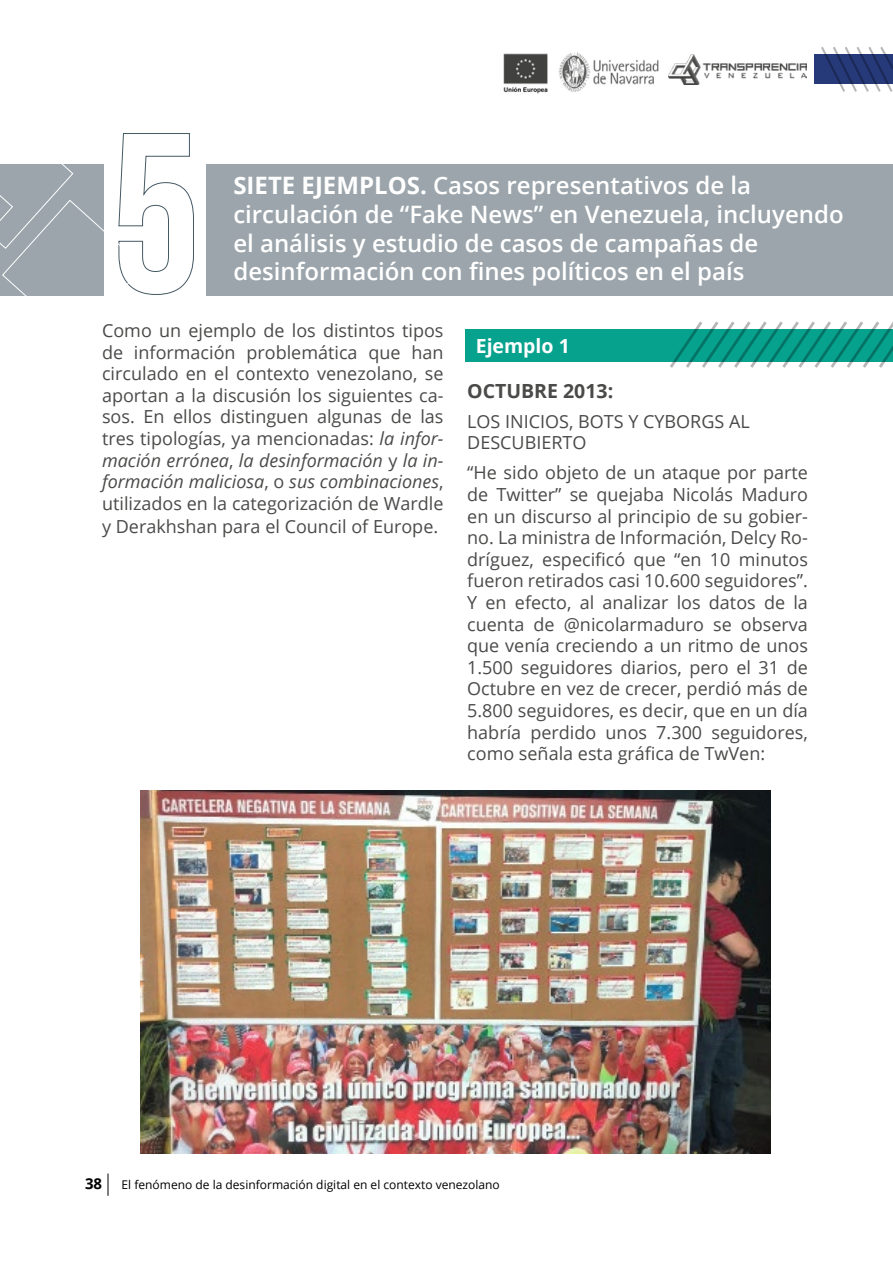
<style>
.page{position:relative;width:893px;height:1263px;background:#fff}
.page>*{position:absolute;margin:0;border:0;box-sizing:border-box;transform-origin:0 0}
.t1{font:600 24px/28.8px "Open Sans";color:#fff}
.t2{font:700 19.5px "Open Sans";color:#4a4a49}
.t3{font:700 19.5px "Open Sans";color:#fff}
.t4{font:18px/21.6px "Open Sans";color:#4a4a49;text-align:justify}
.t5{font:700 15px "Open Sans";color:#000}
.t6{font:12px "Open Sans";color:#000}
.s1{font-weight:700}
.s2{font-style:italic}
</style>
<div class="page">
<div style="left:814px;top:54px;width:79px;height:29px;background:#263979"></div>
<img style="left:669px;top:54px;width:138px;height:30px">
<img style="left:558px;top:52px;width:101px;height:40px">
<img style="left:503px;top:53px;width:45px;height:41px">
<svg style="left:108px;top:1173px;width:1px;height:23px"></svg>
<svg style="left:819px;top:47px;width:74px;height:45px"></svg>
<div style="left:207px;top:164px;width:686px;height:132px;background:#9ba5ab"></div>
<svg style="left:0;top:133px;width:194px;height:163px"></svg>
<img style="left:140px;top:791px;width:631px;height:362px">
<div style="left:466px;top:329px;width:427px;height:32px;background:#07a28e"></div>
<svg style="left:667px;top:321px;width:226px;height:47px"></svg>
<h1 class="t1" style="left:233px;top:170px;width:612px"><span class="s1">SIETE EJEMPLOS.</span> Casos representativos de la circulación de “Fake News” en Venezuela, incluyendo el análisis y estudio de casos de campañas de desinformación con fines políticos en el país</h1>
<p class="t4" style="left:102px;top:319px;width:343px">Como un ejemplo de los distintos tipos de información problemática que han circulado en el contexto venezolano, se aportan a la discusión los siguientes ca&shy;sos. En ellos distinguen algunas de las tres tipologías, ya mencionadas: <span class="s2">la infor&shy;mación errónea</span>, <span class="s2">la desinformación</span> y <span class="s2">la in&shy;formación maliciosa</span>, o <span class="s2">sus combinaciones</span>, utilizados en la categorización de Wardle</p>
<p class="t4" style="left:102px;top:515px;width:338px">y Derakhshan para el Council of Europe.</p>
<p class="t3" style="left:476px;top:332px;width:96px">Ejemplo 1</p>
<p class="t2" style="left:467px;top:377px;width:148px">OCTUBRE 2013:</p>
<p class="t4" style="left:467px;top:410px;width:284px">LOS INICIOS, BOTS Y CYBORGS AL<br>DESCUBIERTO</p>
<p class="t4" style="left:467px;top:462px;width:342px">“He sido objeto de un ataque por parte de Twitter” se quejaba Nicolás Maduro en un discurso al principio de su gobier&shy;no. La ministra de Información, Delcy Ro&shy;dríguez, especificó que “en 10 minutos fueron retirados casi 10.600 seguidores”.<br>Y en efecto, al analizar los datos de la cuenta de @nicolarmaduro se observa que venía creciendo a un ritmo de unos 1.500 seguidores diarios, pero el 31 de Octubre en vez de crecer, perdió más de 5.800 seguidores, es decir, que en un día habría perdido unos 7.300 seguidores, como señala esta gráfica de TwVen:</p>
<p class="t5" style="left:85px;top:1173px;width:19px">38</p>
<p class="t6" style="left:122px;top:1177px;width:380px">El fenómeno de la desinformación digital en el contexto venezolano</p>
</div>
